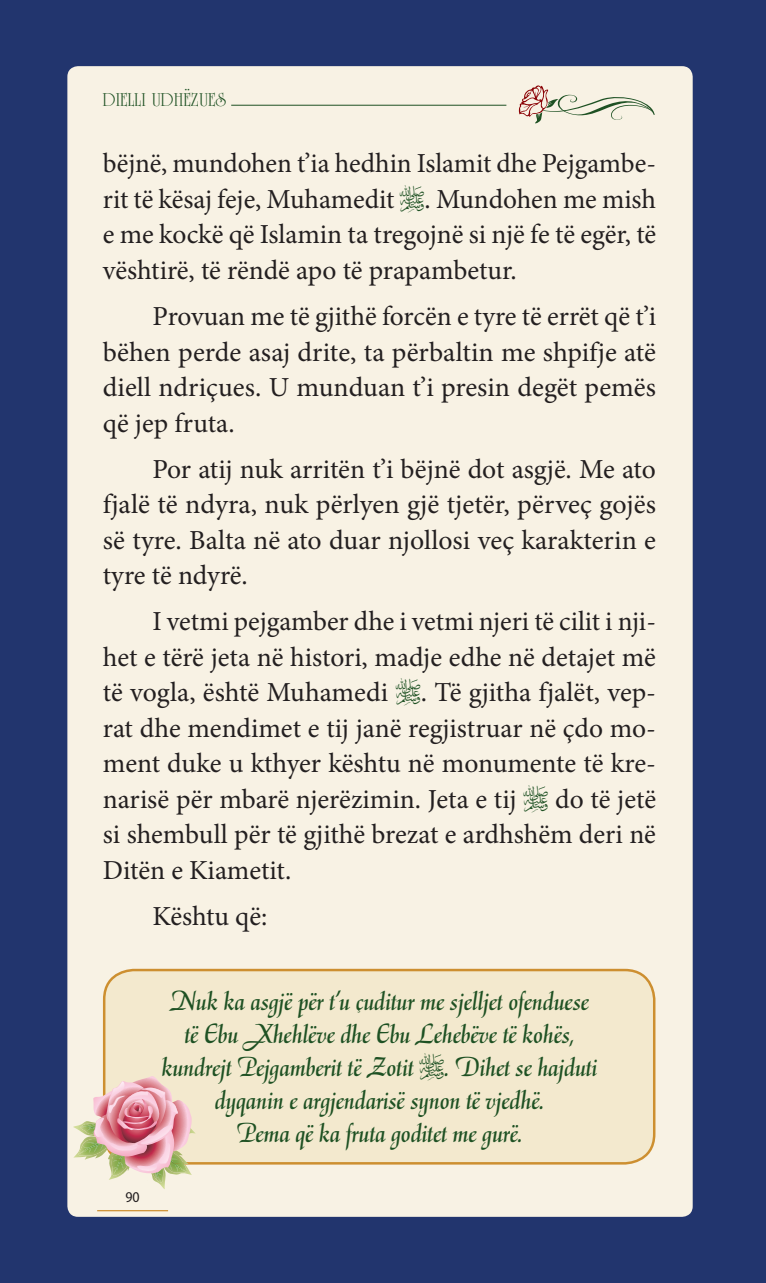
<style>
.page{position:relative;width:766px;height:1283px;background:#fff}
.page>*{position:absolute;margin:0;border:0;box-sizing:border-box;transform-origin:0 0}
.YENİgövde_metni{font:27.5px/35.5px "Minion Pro";color:#231f20;text-align:justify}
.spot{font:italic 27.5px/33px "El Turco";color:#1e5123;text-align:center}
.t1{font:20px "Unicorn Plain";color:#1e5123}
.t2{font:semi-condensed 15px "Myriad Pro";color:#231f20}
.s1{font-family:"AGA Arabesque ERKAM";font-size:35px;color:#1e5123}
.s2{font-family:"AGA Arabesque ERKAM";font-style:normal;font-size:35px}
</style>
<div class="page">
<div style="left:0;top:0;width:765px;height:1283px;background:#22356e"></div>
<div style="left:67px;top:66px;width:625px;height:1151px;background:#f8f2e4;border-radius:11px"></div>
<hr style="left:231px;top:105px;width:275px;height:1px;background:#1e5123">
<div style="left:104px;top:970px;width:550px;height:193px;background:#f3e9ce;border-radius:29px"></div>
<div style="left:103px;top:969px;width:552px;height:195px;border:2px solid #cd8f30;border-radius:29px"></div>
<svg style="left:73px;top:1076px;width:123px;height:113px"></svg>
<svg style="left:518px;top:85px;width:136px;height:39px"></svg>
<hr style="left:97px;top:1210px;width:71px;height:1px;background:#cd8f30">
<p class="t1" style="left:103px;top:87px;width:124px">DIELLI UDHËZUES</p>
<p class="YENİgövde_metni" style="left:103px;top:146px;width:554px">bëjnë, mundohen t’ia hedhin Islamit dhe Pejgambe&shy;rit të kësaj feje, Muhamedit <span class="s1">R</span>. Mundohen me mish e me kockë që Islamin ta tregojnë si një fe të egër, të vështirë, të rëndë apo të prapambetur.</p>
<p class="YENİgövde_metni" style="left:103px;top:299px;width:554px;text-indent:50px">Provuan me të gjithë forcën e tyre të errët që t’i bëhen perde asaj drite, ta përbaltin me shpifje atë diell ndriçues. U munduan t’i presin degët pemës që jep fruta.</p>
<p class="YENİgövde_metni" style="left:103px;top:451px;width:554px;text-indent:50px">Por atij nuk arritën t’i bëjnë dot asgjë. Me ato fjalë të ndyra, nuk përlyen gjë tjetër, përveç gojës së tyre. Balta në ato duar njollosi veç karakterin e tyre të ndyrë.</p>
<p class="YENİgövde_metni" style="left:103px;top:604px;width:554px;text-indent:50px">I vetmi pejgamber dhe i vetmi njeri të cilit i nji&shy;het e tërë jeta në histori, madje edhe në detajet më të vogla, është Muhamedi <span class="s1">R</span>. Të gjitha fjalët, vep&shy;rat dhe mendimet e tij janë regjistruar në çdo mo&shy;ment duke u kthyer kështu në monumente të kre&shy;narisë për mbarë njerëzimin. Jeta e tij <span class="s1">R</span> do të jetë si shembull për të gjithë brezat e ardhshëm deri në Ditën e Kiametit.</p>
<p class="YENİgövde_metni" style="left:152px;top:898px;width:116px">Kështu që:</p>
<p class="t2" style="left:125px;top:1189px;width:16px">90</p>
<p class="spot" style="left:161px;top:985px;width:437px">Nuk ka asgjë për t’u çuditur me sjelljet ofenduese të Ebu Xhehlëve dhe Ebu Lehebëve të kohës, kundrejt Pejgamberit të Zotit <span class="s2">R</span>. Dihet se hajduti dyqanin e argjendarisë synon të vjedhë.<br>Pema që ka fruta goditet me gurë.</p>
</div>
